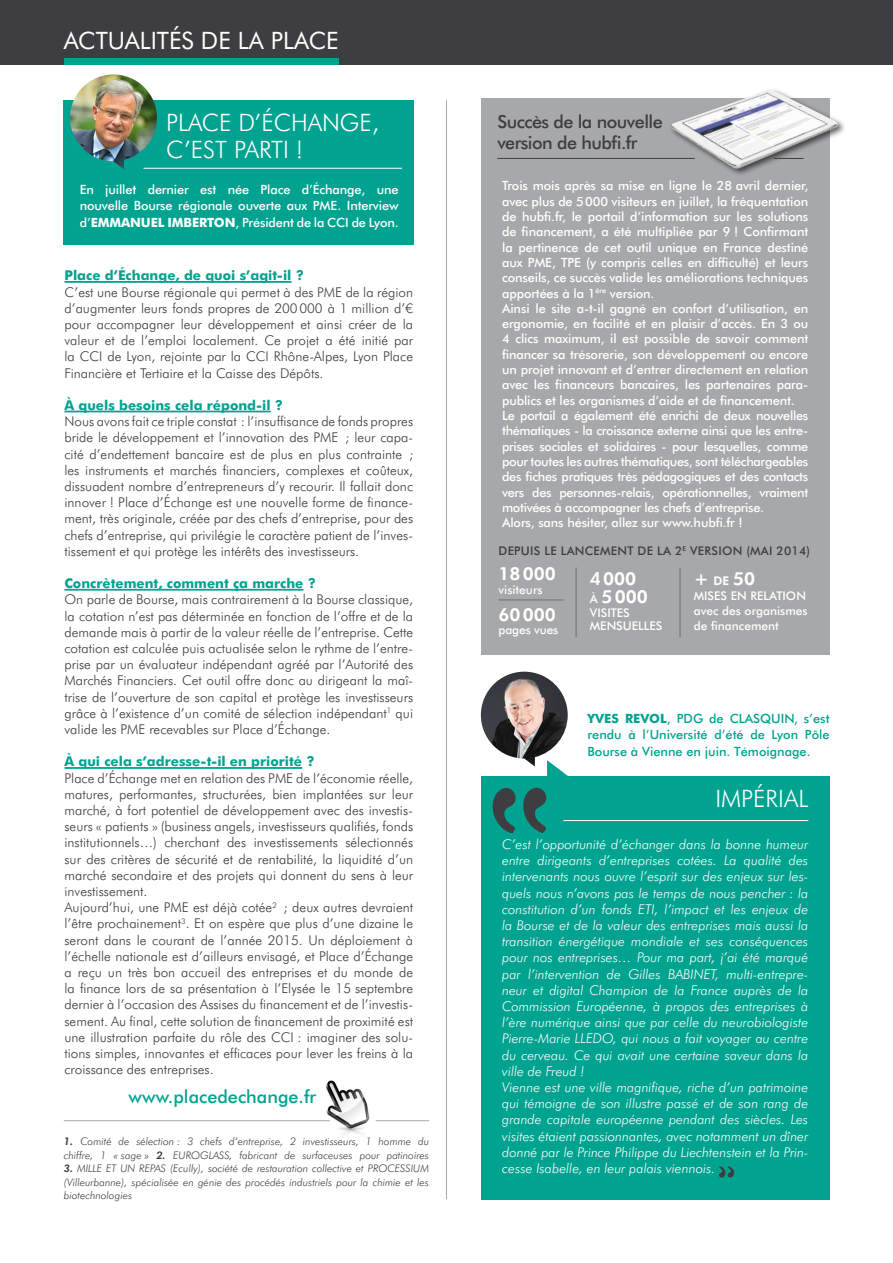
<style>
.page{position:relative;width:893px;height:1263px;background:#fff}
.page>*{position:absolute;margin:0;border:0;box-sizing:border-box;transform-origin:0 0}
.t1{font:300 24px/27px "Futura BT";color:#fff}
.t2{font:24px "Futura BT";color:#fff}
.t3{font:500 18.15px "Futura BT";color:#00a390}
.t4{font:500 18px/21px "Futura BT";letter-spacing:-.03em;color:#3e3d40}
.t5{font:800 18px/18px "Futura BT";color:#fff}
.t6{font:300 13.5px/16.2px "Futura BT";color:#3e3d40;text-align:justify}
.t7{font:italic 300 13.5px/16.2px "Futura BT";color:#fff;text-align:justify}
.t8{font:700 13.5px "Futura BT";color:#00a390}
.t9{font:500 12.75px/15.3px "Futura BT";letter-spacing:-.01em;color:#fff;text-align:justify}
.t10{font:500 12.75px/16.5px "Futura BT";color:#00a390;text-align:justify}
.t11{font:500 12px/15px "Futura BT";color:#fff}
.t12{font:500 12px "Futura BT";letter-spacing:.02em;color:#3e3d40}
.t13{font:italic 300 10.5px/13.5px "Futura BT";color:#3e3d40}
.s1{font-weight:700}
.s2{font-weight:500;font-size:12px}
.s3{font-size:12px}
.s4{font-weight:800}
</style>
<div class="page">
<img style="left:309px;top:1080px;width:76px;height:55px">
<hr style="left:64px;top:281px;width:227px;height:2px;background:#00a390">
<hr style="left:64px;top:411px;width:207px;height:1px;background:#00a390">
<hr style="left:64px;top:589px;width:239px;height:2px;background:#00a390">
<hr style="left:64px;top:767px;width:238px;height:2px;background:#00a390">
<div style="left:64px;top:100px;width:350px;height:144px;background:#00a390"></div>
<div style="left:481px;top:98px;width:348px;height:557px;background:#a7a8aa"></div>
<div style="left:0;top:0;width:893px;height:64px;background:#3e3d40"></div>
<img style="left:70px;top:74px;width:87px;height:87px">
<hr style="left:144px;top:168px;width:258px;height:1px;background:#fff">
<hr style="left:497px;top:158px;width:198px;height:1px;background:#3e3d40">
<hr style="left:446px;top:100px;width:1px;height:1099px;background:#a7a8aa">
<div style="left:64px;top:58px;width:275px;height:6px;background:#00a390"></div>
<div style="left:481px;top:776px;width:348px;height:423px;background:#00a390"></div>
<img style="left:481px;top:672px;width:87px;height:86px">
<hr style="left:563px;top:820px;width:245px;height:1px;background:#fff">
<hr style="left:499px;top:599px;width:64px;height:2px;background:#808183">
<hr style="left:575px;top:567px;width:2px;height:70px;background:#808183">
<hr style="left:679px;top:567px;width:2px;height:70px;background:#808183">
<svg style="left:719px;top:1166px;width:15px;height:11px"></svg>
<div style="left:669px;top:88px;width:177px;height:89px;background:#000;opacity:.6"></div>
<img style="left:669px;top:90px;width:169px;height:79px">
<hr style="left:64px;top:1120px;width:266px;height:1px;background:#a7a8aa">
<hr style="left:376px;top:1120px;width:53px;height:1px;background:#a7a8aa">
<svg style="left:774px;top:158px;width:29px;height:1px"></svg>
<svg style="left:493px;top:760px;width:75px;height:73px"></svg>
<p class="t2" style="left:64px;top:26px;width:276px">ACTUALITÉS DE LA PLACE</p>
<p class="t1" style="left:166px;top:109px;width:215px">PLACE D’ÉCHANGE,<br>C’EST PARTI !</p>
<p class="t4" style="left:497px;top:111px;width:167px">Succès de la nouvelle version de hubfi.fr</p>
<p class="t9" style="left:80px;top:181px;width:320px;line-height:16.5px">En juillet dernier est née Place d’Échange, une nouvelle Bourse régionale ouverte aux PME. Interview d’<span class="s1">EMMANUEL IMBERTON</span>, Président de la CCI de Lyon.</p>
<p class="t9" style="left:502px;top:178px;width:308px">Trois mois après sa mise en ligne le 28 avril dernier, avec plus de 5000 visiteurs en juillet, la fréquentation de hubfi.fr, le portail d’information sur les solutions de financement, a été multipliée par 9 ! Confirmant la pertinence de cet outil unique en France destiné aux PME, TPE (y compris celles en difficulté) et leurs conseils, ce succès valide les améliorations techniques apportées à la 1<sup>ère</sup> version.</p>
<p class="t9" style="left:502px;top:301px;width:308px">Ainsi le site a-t-il gagné en confort d’utilisation, en ergonomie, en facilité et en plaisir d’accès. En 3 ou 4 clics maximum, il est possible de savoir comment financer sa trésorerie, son développement ou encore un projet innovant et d’entrer directement en relation avec les financeurs bancaires, les partenaires para&shy;publics et les organismes d’aide et de financement.</p>
<p class="t9" style="left:502px;top:408px;width:308px">Le portail a également été enrichi de deux nouvelles thématiques - la croissance externe ainsi que les entre&shy;prises sociales et solidaires - pour lesquelles, comme pour toutes les autres thématiques, sont téléchargeables des fiches pratiques très pédagogiques et des contacts vers des personnes-relais, opérationnelles, vraiment motivées à accompagner les chefs d’entreprise.</p>
<p class="t9" style="left:502px;top:515px;width:242px">Alors, sans hésiter, allez sur www.hubfi.fr !</p>
<p class="t8" style="left:64px;top:267px;width:241px">Place d’Échange, de quoi s’agit-il ?</p>
<p class="t6" style="left:64px;top:284px;width:350px">C’est une Bourse régionale qui permet à des PME de la région d’augmenter leurs fonds propres de 200000 à 1 million d’€ pour accompagner leur développement et ainsi créer de la valeur et de l’emploi localement. Ce projet a été initié par la CCI de Lyon, rejointe par la CCI Rhône-Alpes, Lyon Place Financière et Tertiaire et la Caisse des Dépôts.</p>
<p class="t8" style="left:64px;top:397px;width:220px">À quels besoins cela répond-il ?</p>
<p class="t6" style="left:64px;top:413px;width:350px">Nous avons fait ce triple constat : l’insuffisance de fonds propres bride le développement et l’innovation des PME ; leur capa&shy;cité d’endettement bancaire est de plus en plus contrainte ; les instruments et marchés financiers, complexes et coûteux, dissuadent nombre d’entrepreneurs d’y recourir. Il fallait donc innover ! Place d’Échange est une nouvelle forme de finance&shy;ment, très originale, créée par des chefs d’entreprise, pour des chefs d’entreprise, qui privilégie le caractère patient de l’inves&shy;tissement et qui protège les intérêts des investisseurs.</p>
<p class="t8" style="left:64px;top:575px;width:253px">Concrètement, comment ça marche ?</p>
<p class="t6" style="left:64px;top:591px;width:350px">On parle de Bourse, mais contrairement à la Bourse classique, la cotation n’est pas déterminée en fonction de l’offre et de la demande mais à partir de la valeur réelle de l’entreprise. Cette cotation est calculée puis actualisée selon le rythme de l’entre&shy;prise par un évaluateur indépendant agréé par l’Autorité des Marchés Financiers. Cet outil offre donc au dirigeant la maî&shy;trise de l’ouverture de son capital et protège les investisseurs grâce à l’existence d’un comité de sélection indépendant<sup>1</sup> qui valide les PME recevables sur Place d’Échange.</p>
<p class="t8" style="left:64px;top:753px;width:251px">À qui cela s’adresse-t-il en priorité ?</p>
<p class="t6" style="left:64px;top:770px;width:350px">Place d’Échange met en relation des PME de l’économie réelle, matures, performantes, structurées, bien implantées sur leur marché, à fort potentiel de développement avec des investis&shy;seurs « patients » (business angels, investisseurs qualifiés, fonds institutionnels…) cherchant des investissements sélectionnés sur des critères de sécurité et de rentabilité, la liquidité d’un marché secondaire et des projets qui donnent du sens à leur investissement.</p>
<p class="t6" style="left:64px;top:899px;width:350px">Aujourd’hui, une PME est déjà cotée<sup>2</sup> ; deux autres devraient l’être prochainement<sup>3</sup>. Et on espère que plus d’une dizaine le seront dans le courant de l’année 2015. Un déploiement à l’échelle nationale est d’ailleurs envisagé, et Place d’Échange a reçu un très bon accueil des entreprises et du monde de la finance lors de sa présentation à l’Elysée le 15 septembre dernier à l’occasion des Assises du financement et de l’investis&shy;sement. Au final, cette solution de financement de proximité est une illustration parfaite du rôle des CCI : imaginer des solu&shy;tions simples, innovantes et efficaces pour lever les freins à la croissance des entreprises.</p>
<p class="t12" style="left:499px;top:544px;width:313px">DEPUIS LE LANCEMENT DE LA 2<sup>E</sup> VERSION (MAI 2014)</p>
<p class="t5" style="left:499px;top:564px;width:59px">18000</p>
<p class="t11" style="left:499px;top:582px;width:45px">visiteurs</p>
<p class="t5" style="left:590px;top:569px;width:59px">4000<br><span class="s2">À</span> 5000</p>
<p class="t11" style="left:590px;top:605px;width:74px;line-height:13.5px">VISITES<br>MENSUELLES</p>
<p class="t5" style="left:694px;top:569px;width:63px">+ <span class="s3">DE</span> 50</p>
<p class="t11" style="left:694px;top:588px;width:115px">MISES EN RELATION avec des organismes de financement</p>
<p class="t5" style="left:499px;top:605px;width:59px">60000</p>
<p class="t11" style="left:499px;top:622px;width:61px">pages vues</p>
<p class="t10" style="left:587px;top:710px;width:244px"><span class="s1">YVES REVOL</span>, PDG de CLASQUIN, s’est rendu à l’Université d’été de Lyon Pôle Bourse à Vienne en juin. Témoignage.</p>
<p class="t1" style="left:715px;top:785px;width:94px">IMPÉRIAL</p>
<p class="t7" style="left:502px;top:836px;width:308px">C’est l’opportunité d’échanger dans la bonne humeur entre dirigeants d’entreprises cotées. La qualité des intervenants nous ouvre l’esprit sur des enjeux sur les&shy;quels nous n’avons pas le temps de nous pencher : la constitution d’un fonds ETI, l’impact et les enjeux de la Bourse et de la valeur des entreprises mais aussi la transition énergétique mondiale et ses conséquences pour nos entreprises… Pour ma part, j’ai été marqué par l’intervention de Gilles BABINET, multi-entrepre&shy;neur et digital Champion de la France auprès de la Commission Européenne, à propos des entreprises à l’ère numérique ainsi que par celle du neurobiologiste Pierre-Marie LLEDO, qui nous a fait voyager au centre du cerveau. Ce qui avait une certaine saveur dans la ville de Freud !</p>
<p class="t7" style="left:502px;top:1079px;width:308px">Vienne est une ville magnifique, riche d’un patrimoine qui témoigne de son illustre passé et de son rang de grande capitale européenne pendant des siècles. Les visites étaient passionnantes, avec notamment un dîner donné par le Prince Philippe du Liechtenstein et la Prin&shy;cesse Isabelle, en leur palais viennois.</p>
<p class="t3" style="left:129px;top:1086px;width:189px">www.placedechange.fr</p>
<p class="t13" style="left:64px;top:1134px;width:367px"><span class="s4">1.</span> Comité de sélection : 3 chefs d’entreprise, 2 investisseurs, 1 homme du chiffre, 1 « sage » <span class="s4">2.</span> EUROGLASS, fabricant de surfaceuses pour patinoires</p>
<p class="t13" style="left:64px;top:1161px;width:367px;text-align:justify"><span class="s4">3.</span> MILLE ET UN REPAS (Ecully), société de restauration collective et PROCESSIUM (Villeurbanne), spécialisée en génie des procédés industriels pour la chimie et les biotechnologies</p>
</div>
